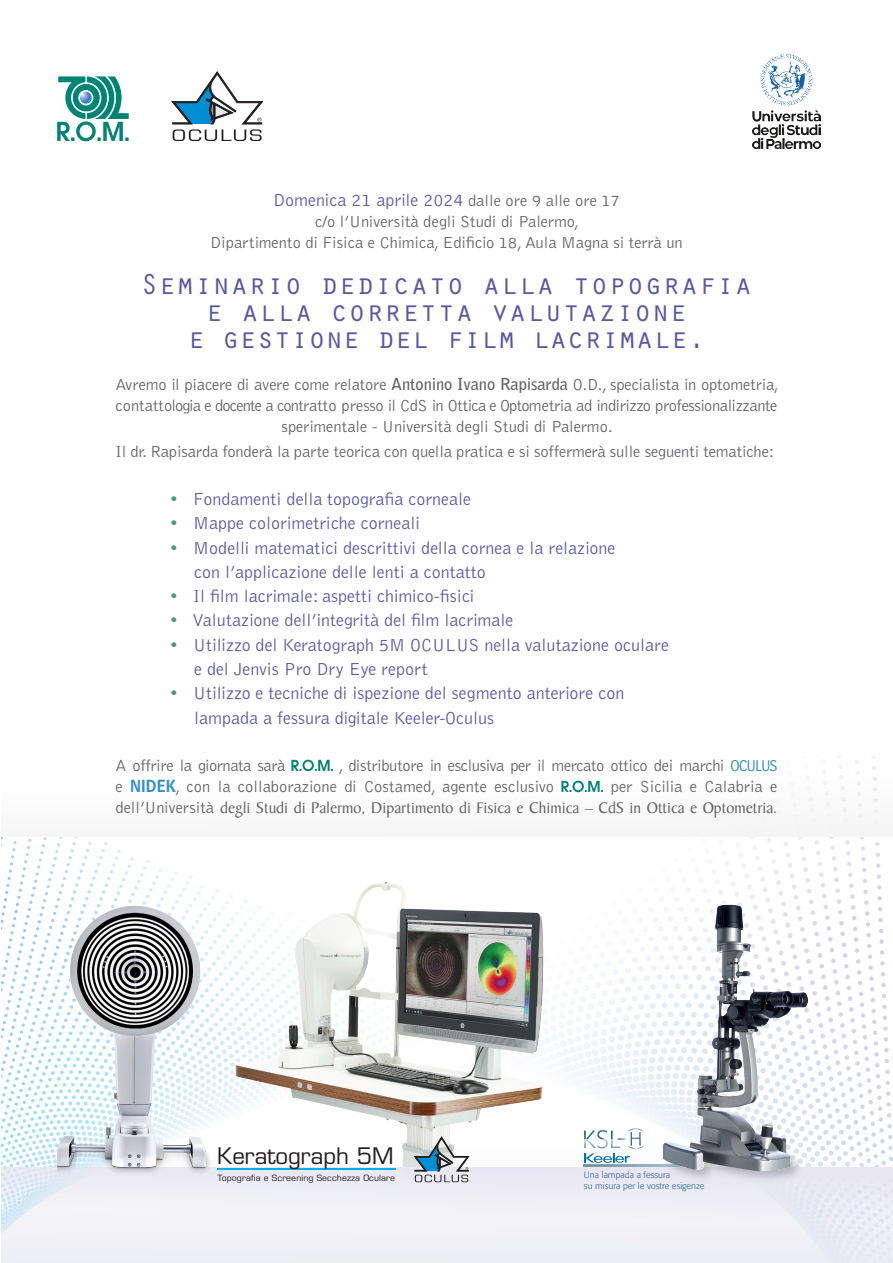
<style>
.page{position:relative;width:893px;height:1263px;background:#fff}
.page>*{position:absolute;margin:0;border:0;box-sizing:border-box;transform-origin:0 0}
.t1{font:30px/27px "Orator Std";letter-spacing:-.005em;color:#5a57a5;text-align:center}
.t2{font:22.2px "Eurostile LT Std";color:#231f20}
.t3{font:300 18px/24.3px "Bell Gothic Std";color:#5a57a5}
.t4{font:300 16.5px/21px "Bell Gothic Std";letter-spacing:-.01em;color:#636366;text-align:center}
.t5{font:16.5px "Baker Signet Std";color:#636366}
.t6{font:300 9px/10.8px "Formata";color:#276695}
.t7{font:8.4px "Eurostile LT Std";letter-spacing:.01em;color:#231f20}
.s1{font-size:16.5px;color:#636366}
.s2{font-weight:700}
.s3{color:#3d9d90}
.s4{font-family:"Bell Centennial Std Address";font-weight:400;color:#308ecd}
.s5{font-family:"Bell Centennial Std Name Num";font-weight:400;color:#308ecd}
.s6{font-family:"Bell Gothic Std";font-weight:300}
</style>
<div class="page">
<svg style="left:1px;top:1028px;width:891px;height:139px"></svg>
<img style="left:752px;top:54px;width:69px;height:95px">
<svg style="left:57px;top:76px;width:72px;height:65px"></svg>
<svg style="left:1px;top:759px;width:752px;height:286px"></svg>
<img style="left:200px;top:845px;width:384px;height:322px">
<div style="left:1px;top:1167px;width:891px;height:96px;background:#efeff6"></div>
<img style="left:45px;top:883px;width:185px;height:305px">
<svg style="left:584px;top:1128px;width:60px;height:35px"></svg>
<svg style="left:583px;top:1165px;width:78px;height:1px"></svg>
<div style="left:661px;top:1149px;width:143px;height:34px;background:#231f20;opacity:.27"></div>
<svg style="left:663px;top:1152px;width:130px;height:18px"></svg>
<img style="left:663px;top:905px;width:59px;height:264px">
<svg style="left:414px;top:1137px;width:55px;height:45px"></svg>
<hr style="left:217px;top:1169px;width:179px;height:1px;background:#00aeef">
<svg style="left:172px;top:72px;width:91px;height:69px"></svg>
<p class="t3" style="left:273px;top:188px;width:348px">Domenica 21 aprile 2024 <span class="s1">dalle ore 9 alle ore 17</span></p>
<p class="t4" style="left:210px;top:212px;width:474px">c/o l’Università degli Studi di Palermo,<br>Dipartimento di Fisica e Chimica, Edificio 18, Aula Magna si terrà un</p>
<h1 class="t1" style="left:140px;top:269px;width:614px">Seminario dedicato alla topografia e alla corretta valutazione<br>e gestione del film lacrimale.</h1>
<p class="t4" style="left:115px;top:375px;width:665px">Avremo il piacere di avere come relatore <span class="s2">Antonino Ivano Rapisarda</span> O.D., specialista in optometria, contattologia e docente a contratto presso il CdS in Ottica e Optometria ad indirizzo professionalizzante sperimentale - Università degli Studi di Palermo.</p>
<p class="t4" style="left:115px;top:441px;width:660px">Il dr. Rapisarda fonderà la parte teorica con quella pratica e si soffermerà sulle seguenti tematiche:</p>
<p class="t3" style="left:169px;top:487px;width:303px"><span class="s3">•</span> Fondamenti della topografia corneale</p>
<p class="t3" style="left:169px;top:512px;width:252px"><span class="s3">•</span> Mappe colorimetriche corneali</p>
<p class="t3" style="left:194px;top:536px;width:423px;text-indent:-25px"><span class="s3">•</span> Modelli matematici descrittivi della cornea e la relazione con l’applicazione delle lenti a contatto</p>
<p class="t3" style="left:169px;top:584px;width:307px"><span class="s3">•</span> Il film lacrimale: aspetti chimico-fisici</p>
<p class="t3" style="left:169px;top:609px;width:346px"><span class="s3">•</span> Valutazione dell’integrità del film lacrimale</p>
<p class="t3" style="left:194px;top:633px;width:476px;text-indent:-25px"><span class="s3">•</span> Utilizzo del Keratograph 5M OCULUS nella valutazione oculare e del Jenvis Pro Dry Eye report</p>
<p class="t3" style="left:194px;top:682px;width:432px;text-indent:-25px"><span class="s3">•</span> Utilizzo e tecniche di ispezione del segmento anteriore con lampada a fessura digitale Keeler-Oculus</p>
<p class="t4" style="left:115px;top:755px;width:664px;text-align:left;text-indent:224px">, distributore in esclusiva per il mercato ottico dei marchi <span class="s4">OCULUS </span>e <span class="s5">NIDEK</span>, con la collaborazione di Costamed, agente esclusivo</p>
<p class="t4" style="left:115px;top:755px;width:171px">A offrire la giornata sarà</p>
<p class="t4" style="left:611px;top:776px;width:168px">per Sicilia e Calabria e</p>
<p class="t5" style="left:115px;top:799px;width:664px"><span class="s6">dell’Università</span> degli Studi di Palermo, Dipartimento di Fisica e Chimica – CdS in Ottica e Optometria.</p>
<h2 class="t2" style="left:217px;top:1142px;width:178px">Keratograph 5M</h2>
<p class="t7" style="left:217px;top:1173px;width:179px">Topografia e Screening Secchezza Oculare</p>
<p class="t6" style="left:584px;top:1170px;width:122px">Una lampada a fessura<br>su misura per le vostre esigenze</p>
</div>
